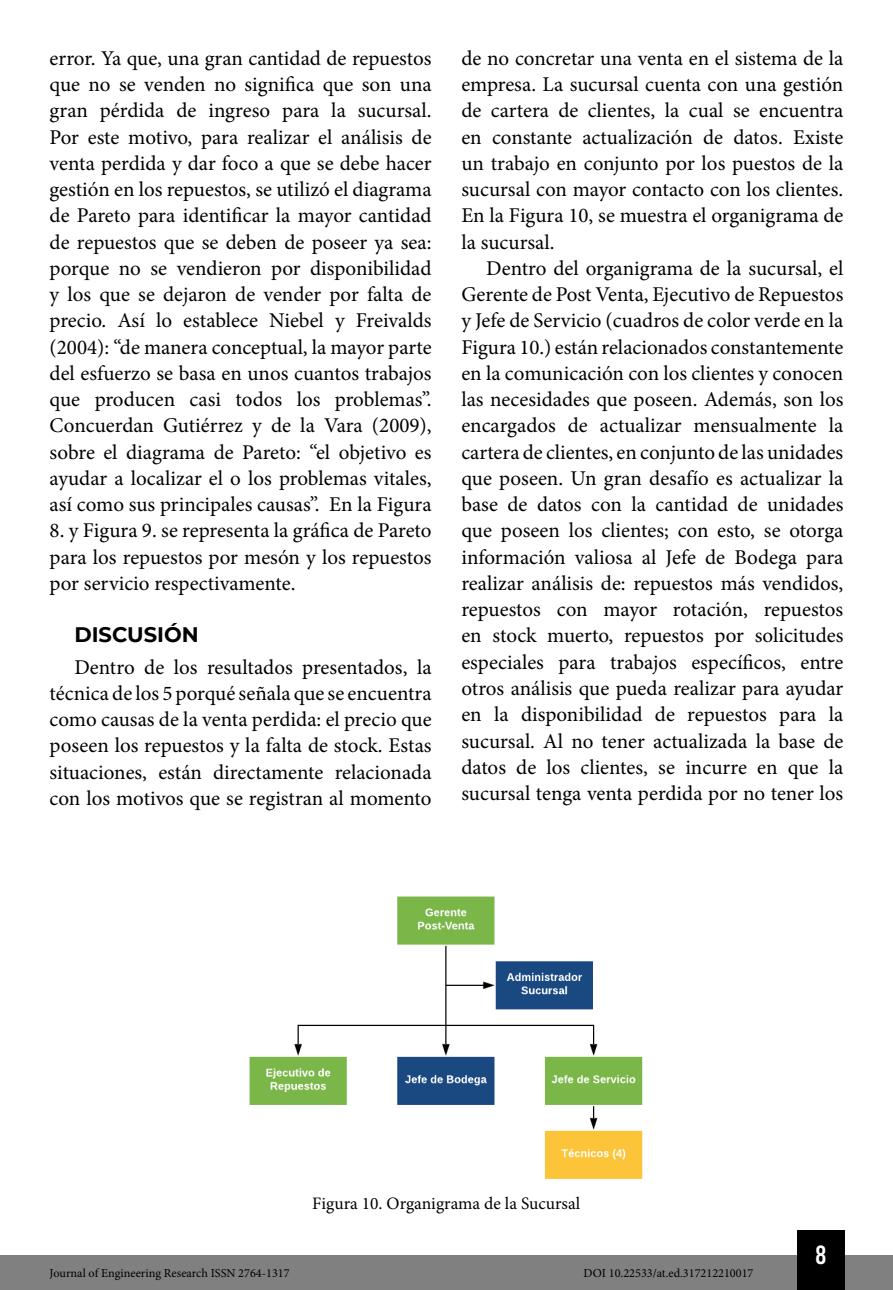
<style>
.page{position:relative;width:893px;height:1290px;background:#fff}
.page>*{position:absolute;margin:0;border:0;box-sizing:border-box;transform-origin:0 0}
.t1{font:26.25px "Bebas Kai";color:#fff}
.Texto_1{font:21px/26.2px "Minion Pro";color:#000;text-align:justify}
.Título_1{font:700 21px "Montserrat";color:#000}
.Info_Imagem{font:17.5px "Minion Pro";color:#000}
.t2{font:12.25px "Minion Pro";color:#000}
</style>
<div class="page">
<div style="left:0;top:1255px;width:893px;height:35px;background:#808080"></div>
<div style="left:797px;top:1230px;width:48px;height:60px;background:#000"></div>
<img style="left:249px;top:896px;width:394px;height:283px">
<p class="Texto_1" style="left:50px;top:45px;width:384px">error. Ya que, una gran cantidad de repuestos que no se venden no significa que son una gran pérdida de ingreso para la sucursal.<br>Por este motivo, para realizar el análisis de venta perdida y dar foco a que se debe hacer gestión en los repuestos, se utilizó el diagrama de Pareto para identificar la mayor cantidad de repuestos que se deben de poseer ya sea: porque no se vendieron por disponibilidad y los que se dejaron de vender por falta de precio. Así lo establece Niebel y Freivalds (2004): “de manera conceptual, la mayor parte del esfuerzo se basa en unos cuantos trabajos que producen casi todos los problemas”.<br>Concuerdan Gutiérrez y de la Vara (2009), sobre el diagrama de Pareto: “el objetivo es ayudar a localizar el o los problemas vitales, así como sus principales causas”. En la Figura</p>
<p class="Texto_1" style="left:50px;top:518px;width:383px">8. y Figura 9. se representa la gráfica de Pareto para los repuestos por mesón y los repuestos por servicio respectivamente.</p>
<p class="Título_1" style="left:74px;top:620px;width:126px">DISCUSIÓN</p>
<p class="Texto_1" style="left:50px;top:654px;width:384px;text-indent:25px">Dentro de los resultados presentados, la técnica de los 5 porqué señala que se encuentra como causas de la venta perdida: el precio que poseen los repuestos y la falta de stock. Estas situaciones, están directamente relacionada con los motivos que se registran al momento</p>
<p class="Texto_1" style="left:461px;top:45px;width:384px">de no concretar una venta en el sistema de la empresa. La sucursal cuenta con una gestión de cartera de clientes, la cual se encuentra en constante actualización de datos. Existe un trabajo en conjunto por los puestos de la sucursal con mayor contacto con los clientes.<br>En la Figura 10, se muestra el organigrama de la sucursal.</p>
<p class="Texto_1" style="left:461px;top:255px;width:384px;text-indent:25px">Dentro del organigrama de la sucursal, el Gerente de Post Venta, Ejecutivo de Repuestos y Jefe de Servicio (cuadros de color verde en la Figura 10.) están relacionados constantemente en la comunicación con los clientes y conocen las necesidades que poseen. Además, son los encargados de actualizar mensualmente la cartera de clientes, en conjunto de las unidades que poseen. Un gran desafío es actualizar la base de datos con la cantidad de unidades que poseen los clientes; con esto, se otorga información valiosa al Jefe de Bodega para realizar análisis de: repuestos más vendidos, repuestos con mayor rotación, repuestos en stock muerto, repuestos por solicitudes especiales para trabajos específicos, entre otros análisis que pueda realizar para ayudar en la disponibilidad de repuestos para la sucursal. Al no tener actualizada la base de datos de los clientes, se incurre en que la sucursal tenga venta perdida por no tener los</p>
<p class="Info_Imagem" style="left:312px;top:1191px;width:270px">Figura 10. Organigrama de la Sucursal</p>
<p class="t2" style="left:50px;top:1265px;width:242px">Journal of Engineering Research ISSN 2764-1317</p>
<p class="t2" style="left:584px;top:1265px;width:171px">DOI 10.22533/at.ed.317212210017</p>
<p class="t1" style="left:816px;top:1241px;width:12px">8</p>
</div>
